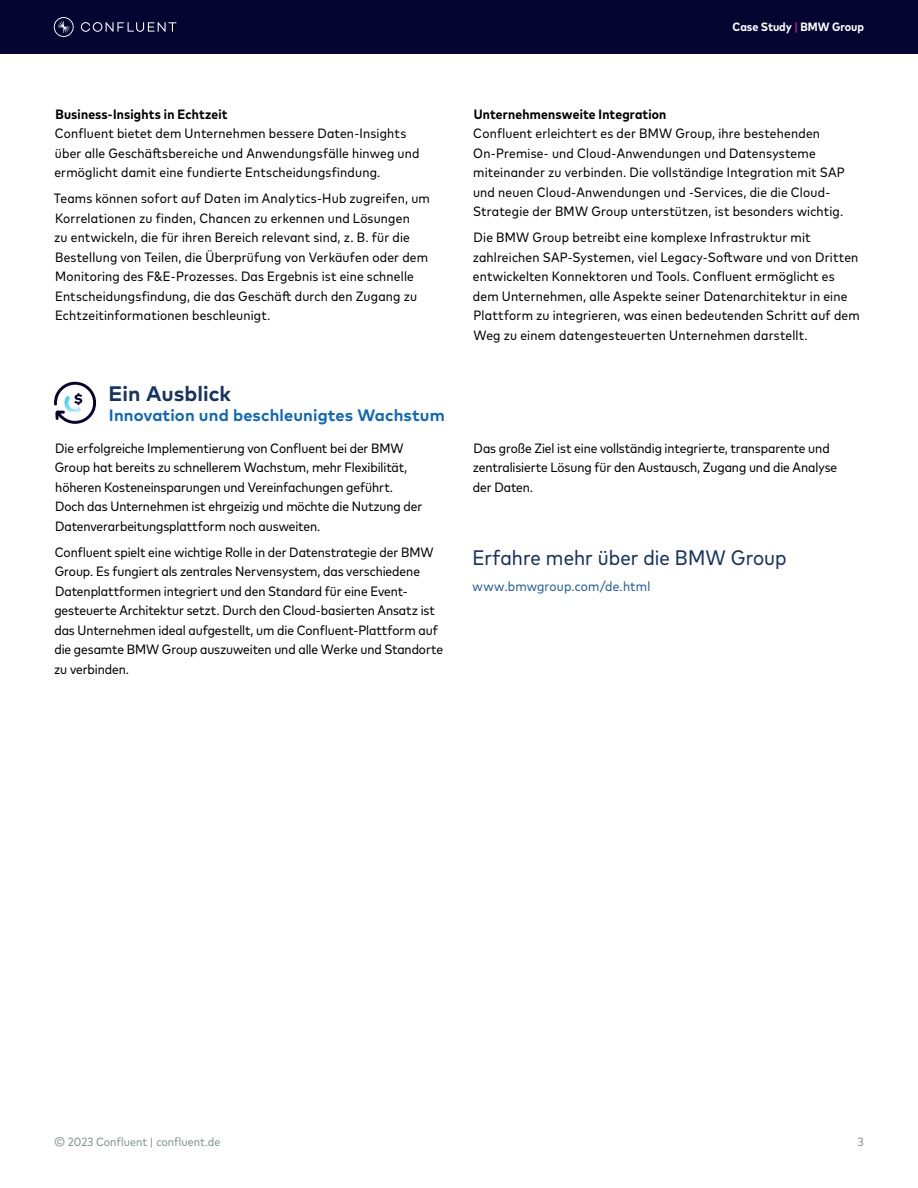
<style>
.page{position:relative;width:918px;height:1188px;background:#fff}
.page>*{position:absolute;margin:0;border:0;box-sizing:border-box;transform-origin:0 0}
.t1{font:condensed 21px "Mark Pro";color:#173361}
.t2{font:700 21px "Mark Pro";color:#173361}
.t3{font:700 16.5px "Mark Pro";letter-spacing:.005em;color:#0e68bc}
.t4{font:condensed 13.5px/19.5px "Mark Pro";letter-spacing:.01em;color:#000}
.t5{font:700 condensed 13.5px "Mark Pro";letter-spacing:.015em;color:#000}
.t6{font:condensed 13.5px "Mark Pro";letter-spacing:.015em;color:#215e9e}
.t7{font:condensed 12px "Mark Pro";color:#829494}
.t8{font:700 condensed 12px "Mark Pro";color:#fff}
.s1{color:#ae1b85}
</style>
<div class="page">
<div style="left:0;top:0;width:918px;height:54px;background:#040531"></div>
<svg style="left:81px;top:22px;width:95px;height:10px"></svg>
<svg style="left:54px;top:17px;width:20px;height:20px"></svg>
<svg style="left:54px;top:381px;width:43px;height:43px"></svg>
<p class="t8" style="left:733px;top:17px;width:133px">Case Study <span class="s1">|</span> BMW Group</p>
<p class="t5" style="left:55px;top:104px;width:174px">Business-Insights in Echtzeit</p>
<p class="t4" style="left:54px;top:123px;width:367px">Confluent bietet dem Unternehmen bessere Daten-Insights über alle Geschäftsbereiche und Anwendungsfälle hinweg und ermöglicht damit eine fundierte Entscheidungsfindung.</p>
<p class="t4" style="left:54px;top:188px;width:378px">Teams können sofort auf Daten im Analytics-Hub zugreifen, um Korrelationen zu finden, Chancen zu erkennen und Lösungen<br>zu entwickeln, die für ihren Bereich relevant sind, z. B. für die Bestellung von Teilen, die Überprüfung von Verkäufen oder dem Monitoring des F&amp;E-Prozesses. Das Ergebnis ist eine schnelle Entscheidungsfindung, die das Geschäft durch den Zugang zu Echtzeitinformationen beschleunigt.</p>
<h1 class="t2" style="left:109px;top:378px;width:124px">Ein Ausblick</h1>
<p class="t3" style="left:109px;top:402px;width:338px">Innovation und beschleunigtes Wachstum</p>
<p class="t4" style="left:55px;top:437px;width:369px">Die erfolgreiche Implementierung von Confluent bei der BMW Group hat bereits zu schnellerem Wachstum, mehr Flexibilität, höheren Kosteneinsparungen und Vereinfachungen geführt.<br>Doch das Unternehmen ist ehrgeizig und möchte die Nutzung der Datenverarbeitungsplattform noch ausweiten.</p>
<p class="t4" style="left:54px;top:541px;width:390px">Confluent spielt eine wichtige Rolle in der Datenstrategie der BMW Group. Es fungiert als zentrales Nervensystem, das verschiedene Datenplattformen integriert und den Standard für eine Event&shy;gesteuerte Architektur setzt. Durch den Cloud-basierten Ansatz ist das Unternehmen ideal aufgestellt, um die Confluent-Plattform auf die gesamte BMW Group auszuweiten und alle Werke und Standorte zu verbinden.</p>
<p class="t5" style="left:474px;top:104px;width:194px">Unternehmensweite Integration</p>
<p class="t4" style="left:473px;top:123px;width:373px">Confluent erleichtert es der BMW Group, ihre bestehenden On-Premise- und Cloud-Anwendungen und Datensysteme miteinander zu verbinden. Die vollständige Integration mit SAP und neuen Cloud-Anwendungen und -Services, die die Cloud-Strategie der BMW Group unterstützen, ist besonders wichtig.</p>
<p class="t4" style="left:473px;top:227px;width:389px">Die BMW Group betreibt eine komplexe Infrastruktur mit zahlreichen SAP-Systemen, viel Legacy-Software und von Dritten entwickelten Konnektoren und Tools. Confluent ermöglicht es dem Unternehmen, alle Aspekte seiner Datenarchitektur in eine Plattform zu integrieren, was einen bedeutenden Schritt auf dem Weg zu einem datengesteuerten Unternehmen darstellt.</p>
<p class="t4" style="left:473px;top:437px;width:366px">Das große Ziel ist eine vollständig integrierte, transparente und zentralisierte Lösung für den Austausch, Zugang und die Analyse der Daten.</p>
<h1 class="t1" style="left:472px;top:542px;width:316px">Erfahre mehr über die BMW Group</h1>
<p class="t6" style="left:472px;top:576px;width:179px">www.bmwgroup.com/de.html</p>
<p class="t7" style="left:54px;top:1133px;width:168px">© 2023 Confluent | confluent.de</p>
<p class="t7" style="left:858px;top:1133px;width:8px">3</p>
</div>
